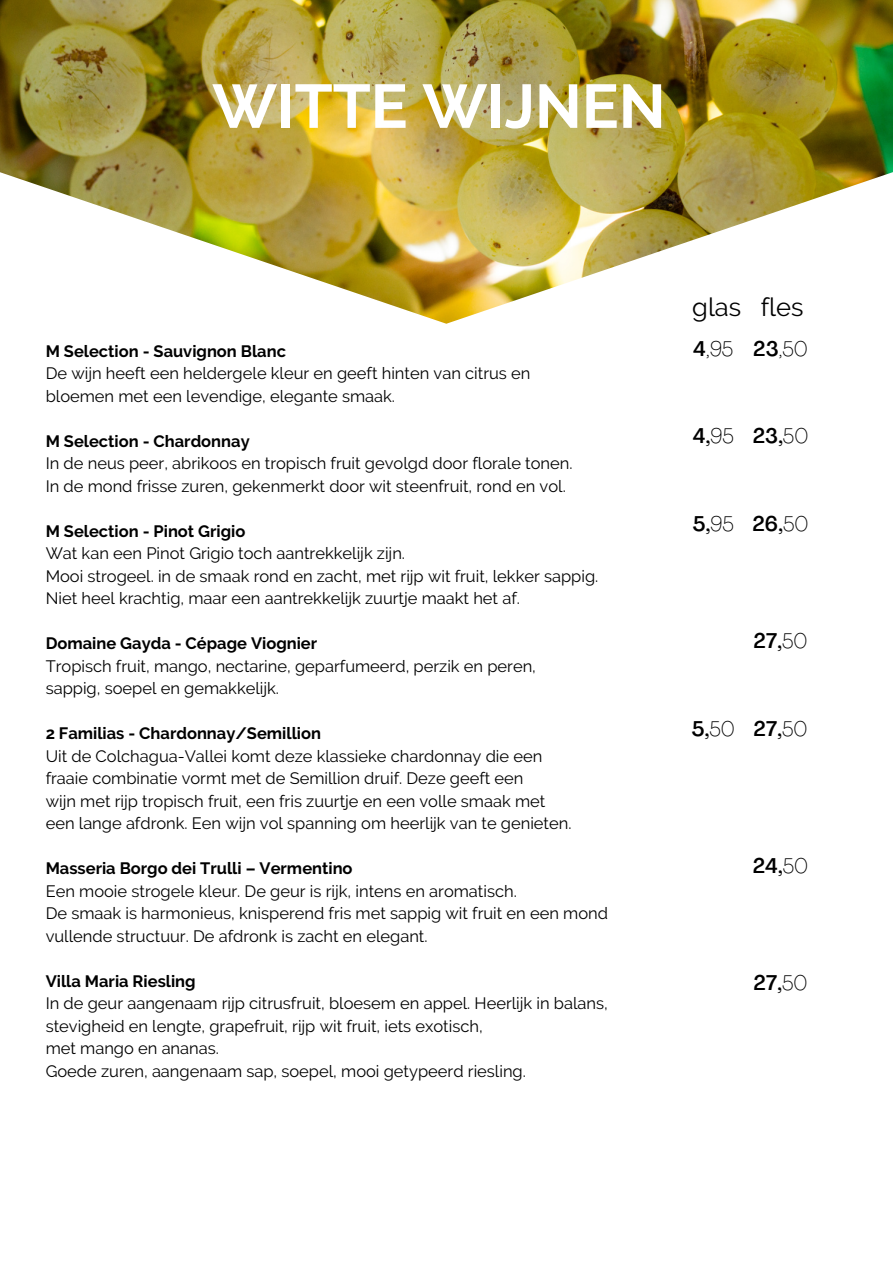
<style>
.page{position:relative;width:893px;height:1264px;background:#fff}
.page>*{position:absolute;margin:0;border:0;box-sizing:border-box;transform-origin:0 0}
.t1{font:700 61.5px "Raleway";color:#fff}
.t2{font:25.5px "Raleway";color:#000}
.t3{font:500 21px "Agrandir";color:#000}
.t4{font:100 21px "Agrandir";color:#000}
.t5{font:16.5px "Raleway";color:#000}
.t6{font:700 16.5px "Raleway";color:#000}
.s1{font-weight:500}
.s2{font-weight:100}
</style>
<div class="page">
<img style="left:0;top:0;width:892px;height:324px">
<p class="t1" style="left:212px;top:70px;width:455px">WITTE WIJNEN</p>
<p class="t6" style="left:46px;top:341px;width:242px">M Selection - Sauvignon Blanc</p>
<p class="t5" style="left:46px;top:364px;width:486px">De wijn heeft een heldergele kleur en geeft hinten van citrus en</p>
<p class="t5" style="left:46px;top:386px;width:351px">bloemen met een levendige, elegante smaak.</p>
<p class="t6" style="left:46px;top:431px;width:205px">M Selection - Chardonnay</p>
<p class="t5" style="left:46px;top:453px;width:528px">In de neus peer, abrikoos en tropisch fruit gevolgd door florale tonen.</p>
<p class="t5" style="left:46px;top:476px;width:521px">In de mond frisse zuren, gekenmerkt door wit steenfruit, rond en vol.</p>
<p class="t6" style="left:46px;top:521px;width:201px">M Selection - Pinot Grigio</p>
<p class="t5" style="left:46px;top:543px;width:361px">Wat kan een Pinot Grigio toch aantrekkelijk zijn.</p>
<p class="t5" style="left:46px;top:566px;width:554px">Mooi strogeel. in de smaak rond en zacht, met rijp wit fruit, lekker sappig.</p>
<p class="t5" style="left:46px;top:588px;width:475px">Niet heel krachtig, maar een aantrekkelijk zuurtje maakt het af.</p>
<p class="t6" style="left:46px;top:633px;width:273px">Domaine Gayda - Cépage Viognier</p>
<p class="t5" style="left:46px;top:656px;width:492px">Tropisch fruit, mango, nectarine, geparfumeerd, perzik en peren,</p>
<p class="t5" style="left:46px;top:678px;width:235px">sappig, soepel en gemakkelijk.</p>
<p class="t6" style="left:46px;top:723px;width:277px">2 Familias - Chardonnay/Semillion</p>
<p class="t5" style="left:46px;top:746px;width:498px">Uit de Colchagua-Vallei komt deze klassieke chardonnay die een</p>
<p class="t5" style="left:46px;top:768px;width:479px">fraaie combinatie vormt met de Semillion druif. Deze geeft een</p>
<p class="t5" style="left:46px;top:791px;width:501px">wijn met rijp tropisch fruit, een fris zuurtje en een volle smaak met</p>
<p class="t5" style="left:46px;top:813px;width:527px">een lange afdronk. Een wijn vol spanning om heerlijk van te genieten.</p>
<p class="t6" style="left:46px;top:858px;width:308px">Masseria Borgo dei Trulli – Vermentino</p>
<p class="t5" style="left:46px;top:881px;width:472px">Een mooie strogele kleur. De geur is rijk, intens en aromatisch.</p>
<p class="t5" style="left:46px;top:903px;width:564px">De smaak is harmonieus, knisperend fris met sappig wit fruit en een mond</p>
<p class="t5" style="left:46px;top:926px;width:383px">vullende structuur. De afdronk is zacht en elegant.</p>
<p class="t6" style="left:46px;top:971px;width:151px">Villa Maria Riesling</p>
<p class="t5" style="left:46px;top:993px;width:563px">In de geur aangenaam rijp citrusfruit, bloesem en appel. Heerlijk in balans,</p>
<p class="t5" style="left:46px;top:1016px;width:438px">stevigheid en lengte, grapefruit, rijp wit fruit, iets exotisch,</p>
<p class="t5" style="left:46px;top:1038px;width:175px">met mango en ananas.</p>
<p class="t5" style="left:46px;top:1060px;width:481px">Goede zuren, aangenaam sap, soepel, mooi getypeerd riesling.</p>
<p class="t2" style="left:692px;top:292px;width:113px">glas fles</p>
<p class="t4" style="left:693px;top:340px;width:42px"><span class="s1">4</span>,95</p>
<p class="t4" style="left:753px;top:340px;width:56px"><span class="s1">23</span>,50</p>
<p class="t3" style="left:692px;top:427px;width:43px">4,<span class="s2">95</span></p>
<p class="t3" style="left:752px;top:427px;width:57px">23,<span class="s2">50</span></p>
<p class="t3" style="left:692px;top:515px;width:43px">5,<span class="s2">95</span></p>
<p class="t3" style="left:752px;top:515px;width:58px">26,<span class="s2">50</span></p>
<p class="t3" style="left:753px;top:632px;width:55px">27,<span class="s2">50</span></p>
<p class="t3" style="left:691px;top:720px;width:45px">5,<span class="s2">50</span></p>
<p class="t3" style="left:753px;top:720px;width:55px">27,<span class="s2">50</span></p>
<p class="t3" style="left:752px;top:857px;width:57px">24,<span class="s2">50</span></p>
<p class="t3" style="left:753px;top:974px;width:55px">27,<span class="s2">50</span></p>
</div>
